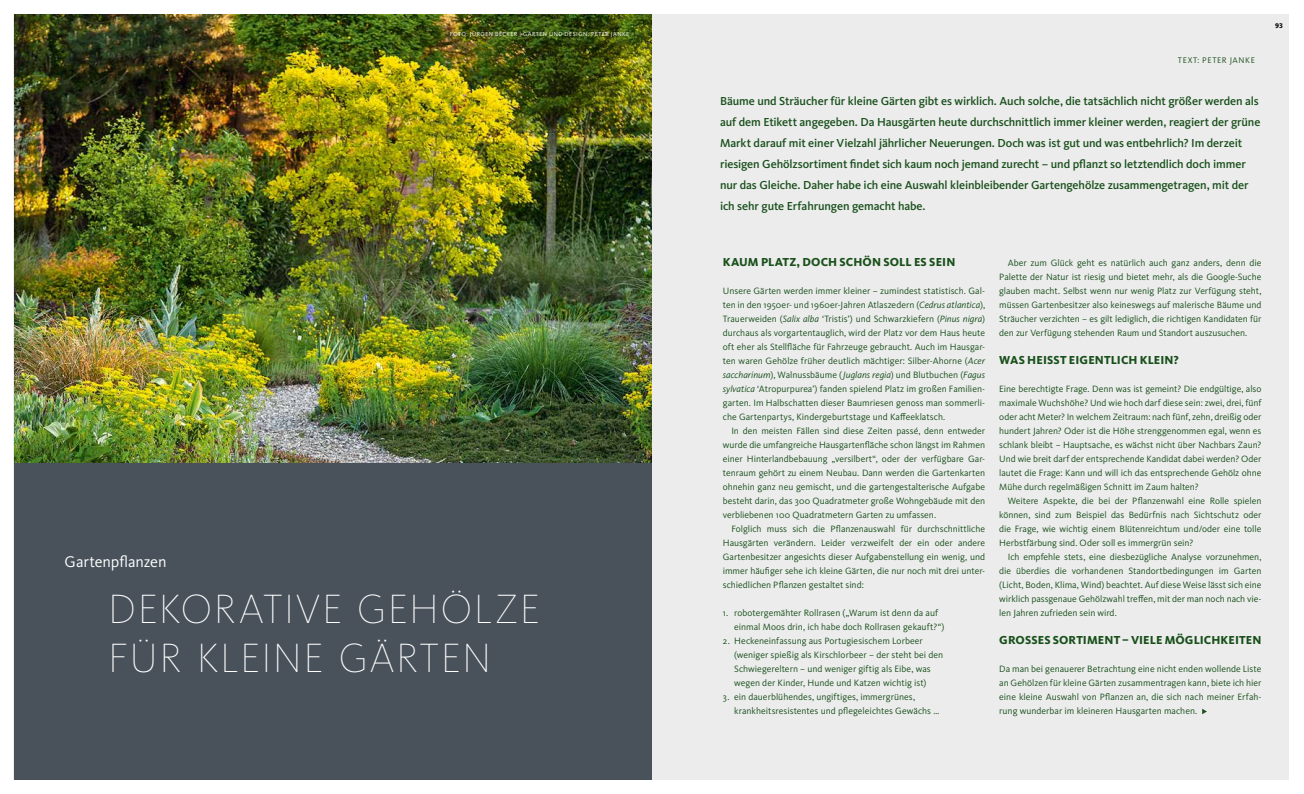
<style>
.page{position:relative;width:1304px;height:794px;background:#fff}
.page>*{position:absolute;margin:0;border:0;box-sizing:border-box;transform-origin:0 0}
.t1{font:100 42.4px/49px "Kievit OT";letter-spacing:.035em;color:#fff}
.t2{font:16px "Kievit OT";letter-spacing:-.01em;color:#fff}
.t3{font:500 12px/21px "Kievit OT";letter-spacing:-.01em;color:#19501a}
.t4{font:800 12px "Kievit OT";letter-spacing:.005em;color:#19501a}
.t5{font:9.5px/14px "Kievit OT";color:#19501a;text-align:justify}
.t6{font:8.5px "Kievit OT";letter-spacing:.07em;color:#19501a}
.t7{font:800 7px "Kievit OT";color:#000}
.t8{font:6px "Kievit OT";letter-spacing:.085em;color:#fff}
.s1{font-style:italic}
</style>
<div class="page">
<div style="left:14px;top:14px;width:1275px;height:766px;background:#ececed"></div>
<div style="left:14px;top:14px;width:638px;height:766px;background:#49525b"></div>
<img style="left:14px;top:14px;width:638px;height:448px">
<svg style="left:1202px;top:708px;width:5px;height:6px"></svg>
<h2 class="t2" style="left:65px;top:553px;width:103px">Gartenpflanzen</h2>
<p class="t8" style="left:450px;top:30px;width:181px">FOTO: JÜRGEN BECKER | GARTEN UND DESIGN: PETER JANKE</p>
<h1 class="t1" style="left:108px;top:585px;width:433px">DEKORATIVE GEHÖLZE<br>FÜR KLEINE GÄRTEN</h1>
<p class="t6" style="left:1178px;top:55px;width:79px">TEXT: PETER JANKE</p>
<p class="t3" style="left:720px;top:91px;width:542px">Bäume und Sträucher für kleine Gärten gibt es wirklich. Auch solche, die tatsächlich nicht größer werden als auf dem Etikett angegeben. Da Hausgärten heute durchschnittlich immer kleiner werden, reagiert der grüne Markt darauf mit einer Vielzahl jährlicher Neuerungen. Doch was ist gut und was entbehrlich? Im derzeit riesigen Gehölzsortiment findet sich kaum noch jemand zurecht – und pflanzt so letztendlich doch immer nur das Gleiche. Daher habe ich eine Auswahl kleinbleibender Gartengehölze zusammengetragen, mit der ich sehr gute Erfahrungen gemacht habe.</p>
<p class="t7" style="left:1275px;top:22px;width:10px">93</p>
<p class="t4" style="left:723px;top:255px;width:234px">KAUM PLATZ, DOCH SCHÖN SOLL ES SEIN</p>
<p class="t5" style="left:723px;top:284px;width:264px">Unsere Gärten werden immer kleiner – zumindest statistisch. Gal&shy;ten in den 1950er- und 1960er-Jahren Atlaszedern (<span class="s1">Cedrus atlantica</span>), Trauerweiden (<span class="s1">Salix alba</span> ‘Tristis’) und Schwarzkiefern (<span class="s1">Pinus nigra</span>) durchaus als vorgartentauglich, wird der Platz vor dem Haus heute oft eher als Stellfläche für Fahrzeuge gebraucht. Auch im Hausgar&shy;ten waren Gehölze früher deutlich mächtiger: Silber-Ahorne (<span class="s1">Acer saccharinum</span>), Walnussbäume (<span class="s1">Juglans regia</span>) und Blutbuchen (<span class="s1">Fagus sylvatica</span> ‘Atropurpurea’) fanden spielend Platz im großen Familien&shy;garten. Im Halbschatten dieser Baumriesen genoss man sommerli&shy;che Gartenpartys, Kindergeburtstage und Kaffeeklatsch.</p>
<p class="t5" style="left:723px;top:424px;width:264px;text-indent:9px">In den meisten Fällen sind diese Zeiten passé, denn entweder wurde die umfangreiche Hausgartenfläche schon längst im Rahmen einer Hinterlandbebauung „versilbert“, oder der verfügbare Gar&shy;tenraum gehört zu einem Neubau. Dann werden die Gartenkarten ohnehin ganz neu gemischt, und die gartengestalterische Aufgabe besteht darin, das 300 Quadratmeter große Wohngebäude mit den verbliebenen 100 Quadratmetern Garten zu umfassen.</p>
<p class="t5" style="left:723px;top:522px;width:264px;text-indent:9px">Folglich muss sich die Pflanzenauswahl für durchschnittliche Hausgärten verändern. Leider verzweifelt der ein oder andere Gartenbesitzer angesichts dieser Aufgabenstellung ein wenig, und immer häufiger sehe ich kleine Gärten, die nur noch mit drei unter&shy;schiedlichen Pflanzen gestaltet sind:</p>
<p class="t5" style="left:734px;top:606px;width:212px;text-indent:-11px">1. robotergemähter Rollrasen („Warum ist denn da auf einmal Moos drin, ich habe doch Rollrasen gekauft?“)</p>
<p class="t5" style="left:734px;top:634px;width:210px;text-align:left;text-indent:-11px">2. Heckeneinfassung aus Portugiesischem Lorbeer (weniger spießig als Kirschlorbeer – der steht bei den Schwiegereltern – und weniger giftig als Eibe, was wegen der Kinder, Hunde und Katzen wichtig ist)</p>
<p class="t5" style="left:734px;top:690px;width:207px;text-indent:-11px">3. ein dauerblühendes, ungiftiges, immergrünes, krankheitsresistentes und pflegeleichtes Gewächs …</p>
<p class="t5" style="left:999px;top:256px;width:264px;text-indent:9px">Aber zum Glück geht es natürlich auch ganz anders, denn die Palette der Natur ist riesig und bietet mehr, als die Google-Suche glauben macht. Selbst wenn nur wenig Platz zur Verfügung steht, müssen Gartenbesitzer also keineswegs auf malerische Bäume und Sträucher verzichten – es gilt lediglich, die richtigen Kandidaten für den zur Verfügung stehenden Raum und Standort auszusuchen.</p>
<p class="t4" style="left:999px;top:353px;width:181px">WAS HEISST EIGENTLICH KLEIN?</p>
<p class="t5" style="left:999px;top:382px;width:264px">Eine berechtigte Frage. Denn was ist gemeint? Die endgültige, also maximale Wuchshöhe? Und wie hoch darf diese sein: zwei, drei, fünf oder acht Meter? In welchem Zeitraum: nach fünf, zehn, dreißig oder hundert Jahren? Oder ist die Höhe strenggenommen egal, wenn es schlank bleibt – Hauptsache, es wächst nicht über Nachbars Zaun?<br>Und wie breit darf der entsprechende Kandidat dabei werden? Oder lautet die Frage: Kann und will ich das entsprechende Gehölz ohne Mühe durch regelmäßigen Schnitt im Zaum halten?</p>
<p class="t5" style="left:999px;top:494px;width:264px;text-indent:9px">Weitere Aspekte, die bei der Pflanzenwahl eine Rolle spielen können, sind zum Beispiel das Bedürfnis nach Sichtschutz oder die Frage, wie wichtig einem Blütenreichtum und/oder eine tolle Herbstfärbung sind. Oder soll es immergrün sein?</p>
<p class="t5" style="left:999px;top:550px;width:264px;text-indent:9px">Ich empfehle stets, eine diesbezügliche Analyse vorzunehmen, die überdies die vorhandenen Standortbedingungen im Garten (Licht, Boden, Klima, Wind) beachtet. Auf diese Weise lässt sich eine wirklich passgenaue Gehölzwahl treffen, mit der man noch nach vie&shy;len Jahren zufrieden sein wird.</p>
<p class="t4" style="left:999px;top:633px;width:264px">GROSSES SORTIMENT – VIELE MÖGLICHKEITEN</p>
<p class="t5" style="left:999px;top:662px;width:264px">Da man bei genauerer Betrachtung eine nicht enden wollende Liste an Gehölzen für kleine Gärten zusammentragen kann, biete ich hier eine kleine Auswahl von Pflanzen an, die sich nach meiner Erfah&shy;rung wunderbar im kleineren Hausgarten machen.</p>
</div>
